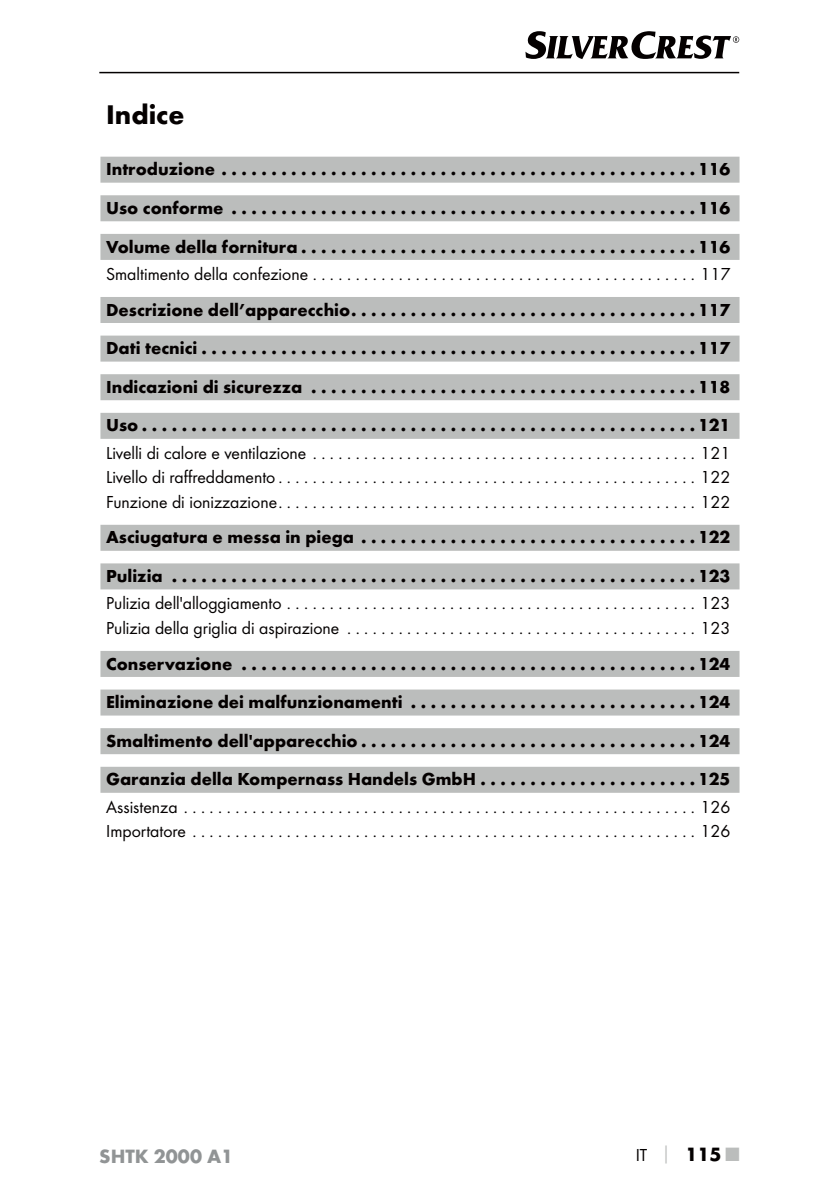
<style>
.page{position:relative;width:840px;height:1191px;background:#fff}
.page>*{position:absolute;margin:0;border:0;box-sizing:border-box;transform-origin:0 0}
.t1{font:700 28px "Futura";color:#040000}
.t2{font:700 20px "Futura";color:#919495}
.t3{font:700 20px "Futura";color:#040000}
.t4{font:700 18px/38.6px "Futura";color:#040000;text-align:justify}
.t5{font:18px/24.4px "Futura Boo";color:#040000}
.s1{font-family:"Futura Boo";font-weight:400;font-size:18px}
.s2{font-size:18px;color:#bbbdbc}
.s3{color:#bbbdbc}
</style>
<div class="page">
<hr style="left:99px;top:72px;width:639px;height:1px;background:#040000">
<svg style="left:525px;top:31px;width:213px;height:28px"></svg>
<div style="left:100px;top:157px;width:639px;height:26px;background:#bbbdbc"></div>
<div style="left:100px;top:195px;width:639px;height:26px;background:#bbbdbc"></div>
<div style="left:100px;top:234px;width:639px;height:26px;background:#bbbdbc"></div>
<div style="left:100px;top:297px;width:639px;height:26px;background:#bbbdbc"></div>
<div style="left:100px;top:335px;width:639px;height:26px;background:#bbbdbc"></div>
<div style="left:100px;top:374px;width:639px;height:26px;background:#bbbdbc"></div>
<div style="left:100px;top:413px;width:639px;height:26px;background:#bbbdbc"></div>
<div style="left:100px;top:525px;width:639px;height:26px;background:#bbbdbc"></div>
<div style="left:100px;top:563px;width:639px;height:26px;background:#bbbdbc"></div>
<div style="left:100px;top:651px;width:639px;height:26px;background:#bbbdbc"></div>
<div style="left:100px;top:689px;width:639px;height:26px;background:#bbbdbc"></div>
<div style="left:100px;top:728px;width:639px;height:26px;background:#bbbdbc"></div>
<div style="left:100px;top:767px;width:639px;height:26px;background:#bbbdbc"></div>
<h1 class="t1" style="left:106px;top:104px;width:80px">Indice</h1>
<p class="t4" style="left:106px;top:151px;width:625px">Introduzione ................................................116<br>Uso conforme ...............................................116<br>Volume della fornitura ........................................116</p>
<p class="t5" style="left:106px;top:262px;width:625px">Smaltimento della confezione .............................................117</p>
<p class="t4" style="left:106px;top:292px;width:625px">Descrizione dell’apparecchio ...................................117<br>Dati tecnici ..................................................117<br>Indicazioni di sicurezza .......................................118<br>Uso ........................................................121</p>
<p class="t5" style="left:106px;top:441px;width:625px;text-align:justify">Livelli di calore e ventilazione .............................................121<br>Livello di raffreddamento .................................................122<br>Funzione di ionizzazione .................................................122</p>
<p class="t4" style="left:106px;top:519px;width:625px">Asciugatura e messa in piega ..................................122<br>Pulizia .....................................................123</p>
<p class="t5" style="left:106px;top:592px;width:625px">Pulizia dell'alloggiamento ................................................123<br>Pulizia della griglia di aspirazione .........................................123</p>
<p class="t4" style="left:106px;top:646px;width:625px">Conservazione ..............................................124<br>Eliminazione dei malfunzionamenti . . . . . . . . . . . . . . . . . . . . . . . . . . . . .124<br>Smaltimento dell'apparecchio ..................................124<br>Garanzia della Kompernass Handels GmbH . . . . . . . . . . . . . . . . . . . . . . 125</p>
<p class="t5" style="left:106px;top:795px;width:625px">Assistenza ............................................................126<br>Importatore ...........................................................126</p>
<p class="t2" style="left:99px;top:1148px;width:135px">SHTK 2000 A1</p>
<p class="t3" style="left:635px;top:1146px;width:105px"><span class="s1">IT</span> <span class="s2">│</span> 115 <span class="s3">■</span></p>
</div>
